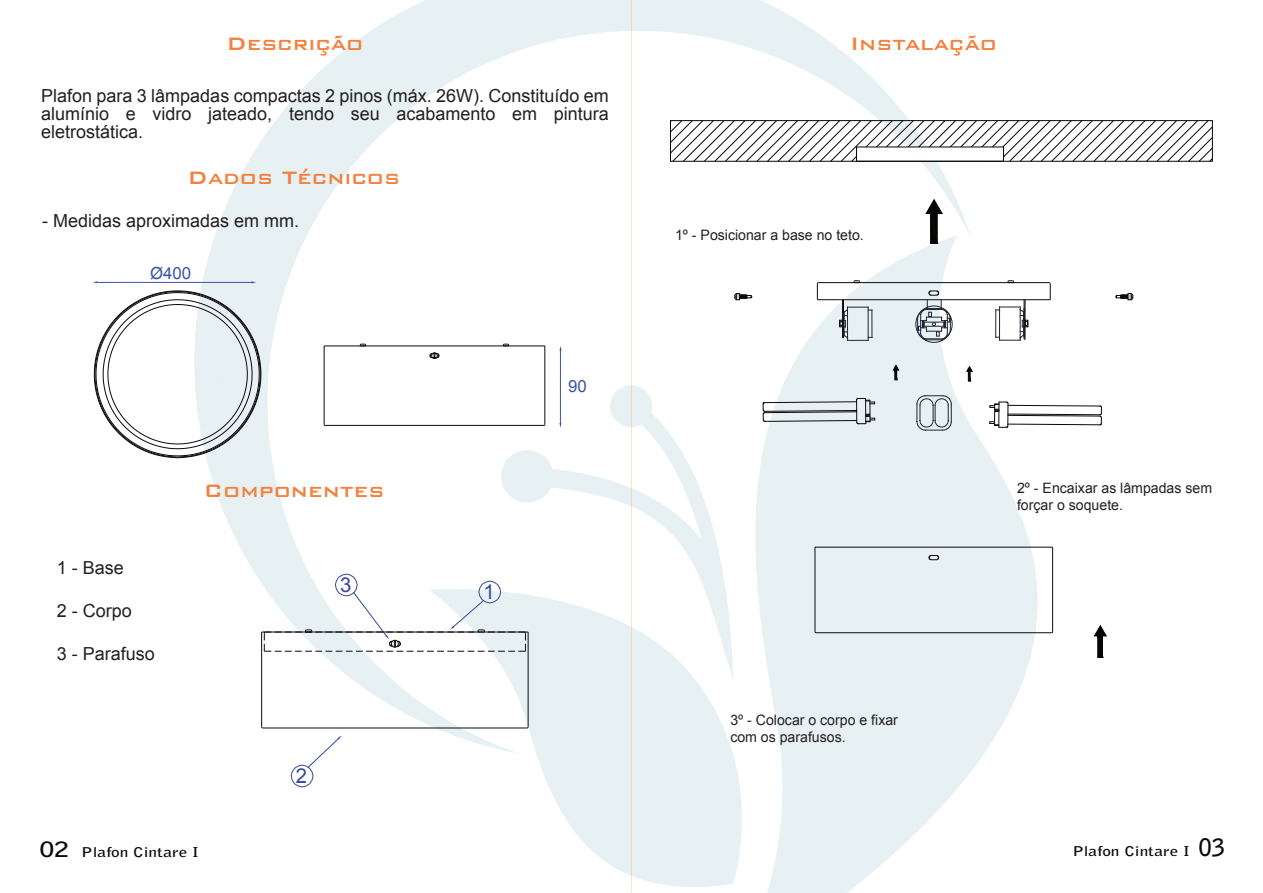
<style>
.page{position:relative;width:1263px;height:893px;background:#fff}
.page>*{position:absolute;margin:0;border:0;box-sizing:border-box;transform-origin:0 0}
.t1{font:500 24px "Bank Gothic BT";color:#f4803d}
.t2{font:20.4px "Arial";color:#354a9f}
.t3{font:18px/18px "Arial";color:#231f20;text-align:justify}
.t4{font:16.8px "Arial";letter-spacing:-.005em;color:#3a54a4}
.t5{font:14.4px/17.2px "Arial";color:#231f20}
.t6{font:700 13.5px "Bell Gothic Std";color:#0c090d;scale:1.28 1}
.s1{font-size:21px}
.s2{font-size:24px;color:#0b090d}
</style>
<div class="page">
<img style="left:194px;top:0;width:844px;height:893px">
<hr style="left:97px;top:282px;width:155px;height:1px;background:#3a54a4">
<svg style="left:291px;top:735px;width:51px;height:52px"></svg>
<hr style="left:560px;top:348px;width:1px;height:75px;background:#3a54a4">
<svg style="left:670px;top:120px;width:543px;height:42px"></svg>
<svg style="left:925px;top:199px;width:18px;height:45px"></svg>
<svg style="left:1094px;top:625px;width:13px;height:33px"></svg>
<svg style="left:966px;top:366px;width:7px;height:16px"></svg>
<svg style="left:893px;top:365px;width:6px;height:15px"></svg>
<div style="left:856px;top:147px;width:147px;height:14px;background:#fff"></div>
<div style="left:670px;top:120px;width:542px;height:41px;border:1px solid #050504"></div>
<hr style="left:528px;top:632px;width:1px;height:95px;background:#0c090d">
<hr style="left:262px;top:632px;width:266px;height:1px;background:#0c090d">
<hr style="left:261px;top:632px;width:1px;height:95px;background:#0c090d">
<hr style="left:263px;top:728px;width:264px;height:1px;background:#0c090d">
<svg style="left:264px;top:574px;width:262px;height:78px"></svg>
<svg style="left:94px;top:290px;width:167px;height:168px"></svg>
<svg style="left:503px;top:344px;width:6px;height:2px"></svg>
<svg style="left:360px;top:344px;width:6px;height:2px"></svg>
<hr style="left:545px;top:346px;width:1px;height:78px;background:#0c090d">
<hr style="left:324px;top:346px;width:221px;height:1px;background:#0c090d">
<hr style="left:324px;top:346px;width:1px;height:78px;background:#0c090d">
<hr style="left:325px;top:425px;width:219px;height:1px;background:#0c090d">
<svg style="left:430px;top:352px;width:9px;height:7px"></svg>
<svg style="left:734px;top:293px;width:18px;height:7px"></svg>
<hr style="left:1052px;top:547px;width:1px;height:85px;background:#0c090d">
<hr style="left:815px;top:547px;width:237px;height:1px;background:#0c090d">
<hr style="left:815px;top:547px;width:1px;height:85px;background:#0c090d">
<hr style="left:816px;top:632px;width:236px;height:1px;background:#0c090d">
<svg style="left:1049px;top:282px;width:2px;height:18px"></svg>
<hr style="left:818px;top:282px;width:231px;height:1px;background:#0c090d">
<svg style="left:817px;top:282px;width:2px;height:17px"></svg>
<hr style="left:817px;top:299px;width:233px;height:1px;background:#0c090d">
<svg style="left:853px;top:280px;width:7px;height:3px"></svg>
<svg style="left:1007px;top:280px;width:7px;height:3px"></svg>
<svg style="left:929px;top:555px;width:10px;height:5px"></svg>
<svg style="left:1115px;top:293px;width:18px;height:7px"></svg>
<svg style="left:989px;top:402px;width:113px;height:26px"></svg>
<svg style="left:763px;top:398px;width:112px;height:26px;background:#c2c9cc"></svg>
<svg style="left:915px;top:290px;width:37px;height:53px"></svg>
<svg style="left:839px;top:300px;width:34px;height:41px"></svg>
<svg style="left:995px;top:300px;width:33px;height:41px"></svg>
<svg style="left:916px;top:395px;width:36px;height:36px"></svg>
<h1 class="t1" style="left:226px;top:31px;width:138px">Descrição</h1>
<p class="t3" style="left:41px;top:87px;width:569px">Plafon para 3 lâmpadas compactas 2 pinos (máx. 26W). Constituído em alumínio e vidro jateado, tendo seu acabamento em pintura eletrostática.</p>
<h1 class="t1" style="left:187px;top:164px;width:214px">Dados Técnicos</h1>
<p class="t3" style="left:42px;top:212px;width:259px">- Medidas aproximadas em mm.</p>
<p class="t4" style="left:150px;top:262px;width:43px">Ø400</p>
<p class="t3" style="left:57px;top:559px;width:69px">1 - Base</p>
<p class="t3" style="left:57px;top:602px;width:77px">2 - Corpo</p>
<p class="t3" style="left:57px;top:645px;width:100px">3 - Parafuso</p>
<h1 class="t1" style="left:204px;top:477px;width:182px">Componentes</h1>
<p class="t2" style="left:340px;top:572px;width:13px">3</p>
<p class="t2" style="left:296px;top:763px;width:13px">2</p>
<p class="t2" style="left:484px;top:579px;width:13px">1</p>
<p class="t4" style="left:568px;top:375px;width:20px">90</p>
<h1 class="t1" style="left:850px;top:31px;width:149px">Instalação</h1>
<p class="t5" style="left:675px;top:226px;width:190px">1º - Posicionar a base no teto.</p>
<p class="t5" style="left:730px;top:711px;width:169px">3º - Colocar o corpo e fixar com os parafusos.</p>
<p class="t5" style="left:1017px;top:479px;width:197px">2º - Encaixar as lâmpadas sem forçar o soquete.</p>
<p class="t6" style="left:39px;top:843px;width:126px"><span class="s1">02</span> Plafon Cintare I</p>
<p class="t6" style="left:1072px;top:843px;width:121px">Plafon Cintare I <span class="s2">03</span></p>
</div>
